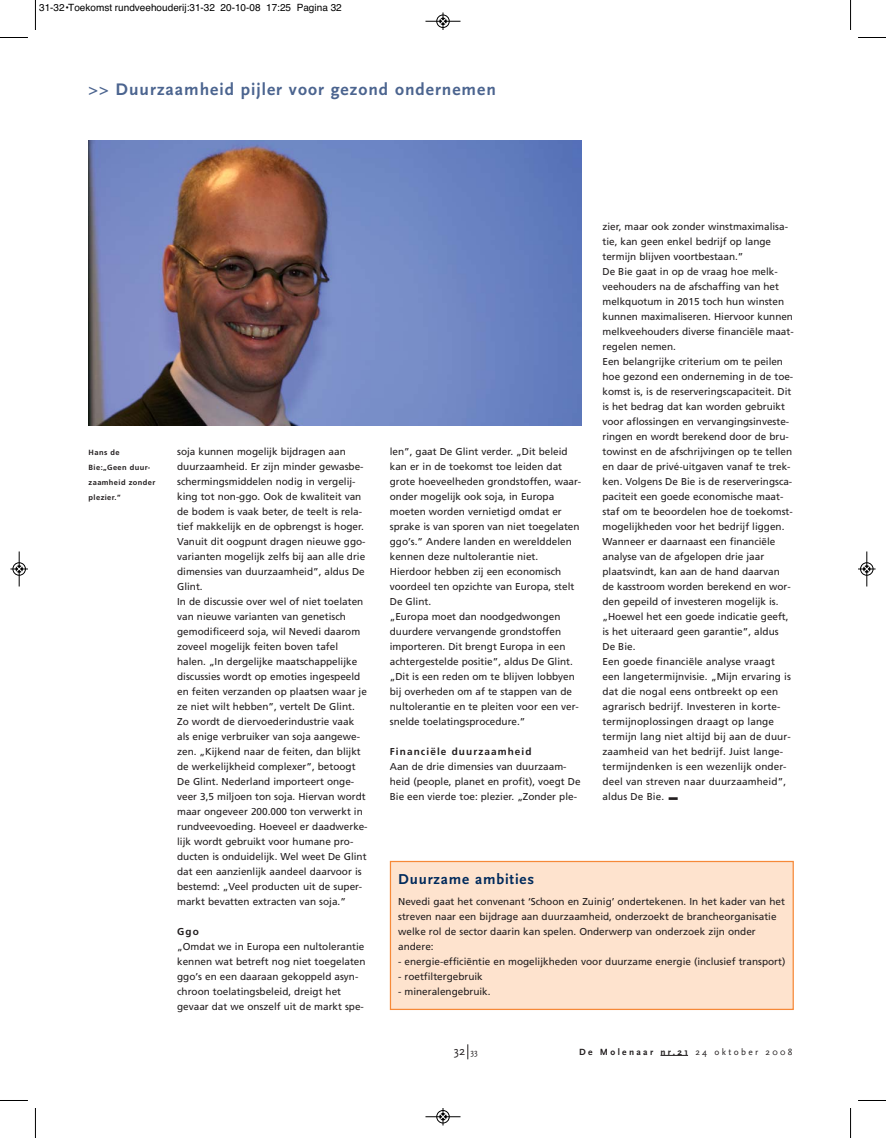
<style>
.page{position:relative;width:886px;height:1138px;background:#fff}
.page>*{position:absolute;margin:0;border:0;box-sizing:border-box;transform-origin:0 0}
.t1{font:35px "Frutiger";color:#231f20}
.t2{font:700 17.5px "Scala Sans";letter-spacing:.055em;color:#4b648f}
.t3{font:700 15px "Scala Sans";letter-spacing:.055em;color:#002a5c}
.t4{font:12.5px "Scala Sans";color:#231f20}
.t5{font:10px/15px "Frutiger";color:#231f20}
.t6{font:10px "Helvetica";color:#000}
.t7{font:700 9.38px "Scala Sans";letter-spacing:.25em;color:#231f20}
.t8{font:700 7.5px/15px "Frutiger";letter-spacing:.055em;color:#231f20}
.s1{font-weight:700}
.s2{font-size:8.75px}
.s3{font-weight:400}
</style>
<div class="page">
<div style="left:391px;top:862px;width:401px;height:147px;background:#fee3ce"></div>
<div style="left:390px;top:861px;width:404px;height:149px;border:1px solid #f68938"></div>
<img style="left:89px;top:140px;width:492px;height:285px">
<svg style="left:660px;top:1055px;width:28px;height:1px"></svg>
<svg style="left:468px;top:1044px;width:1px;height:15px"></svg>
<hr style="left:35px;top:0;width:1px;height:30px;background:#000">
<svg style="left:0;top:37px;width:28px;height:1px"></svg>
<hr style="left:850px;top:0;width:1px;height:30px;background:#000">
<svg style="left:858px;top:37px;width:28px;height:1px"></svg>
<hr style="left:35px;top:1108px;width:1px;height:30px;background:#000">
<svg style="left:0;top:1100px;width:28px;height:1px"></svg>
<hr style="left:850px;top:1108px;width:1px;height:30px;background:#000">
<svg style="left:858px;top:1100px;width:28px;height:1px"></svg>
<div style="left:436px;top:15px;width:13px;height:13px;border:1px solid #fff;border-radius:50%"></div>
<hr style="left:425px;top:21px;width:35px;height:1px;background:#000">
<div style="left:437px;top:15px;width:12px;height:13px;border:1px solid #000;border-radius:50%"></div>
<svg style="left:440px;top:12px;width:6px;height:18px"></svg>
<div style="left:436px;top:1110px;width:13px;height:13px;border:1px solid #fff;border-radius:50%"></div>
<hr style="left:425px;top:1117px;width:35px;height:1px;background:#000">
<div style="left:437px;top:1110px;width:12px;height:13px;border:1px solid #000;border-radius:50%"></div>
<svg style="left:440px;top:1108px;width:6px;height:17px"></svg>
<div style="left:13px;top:562px;width:13px;height:14px;border:1px solid #fff;border-radius:50%"></div>
<hr style="left:19px;top:551px;width:1px;height:35px;background:#000">
<div style="left:13px;top:563px;width:13px;height:12px;border:1px solid #000;border-radius:50%"></div>
<svg style="left:10px;top:566px;width:18px;height:6px"></svg>
<div style="left:860px;top:562px;width:13px;height:14px;border:1px solid #fff;border-radius:50%"></div>
<hr style="left:866px;top:551px;width:1px;height:35px;background:#000">
<div style="left:860px;top:563px;width:13px;height:12px;border:1px solid #000;border-radius:50%"></div>
<svg style="left:858px;top:566px;width:17px;height:6px"></svg>
<p class="t6" style="left:39px;top:4px;width:304px">31-32•Toekomst rundveehouderij:31-32 20-10-08 17:25 Pagina 32</p>
<p class="t2" style="left:89px;top:82px;width:409px">&gt;&gt; Duurzaamheid pijler voor gezond ondernemen</p>
<p class="t8" style="left:89px;top:445px;width:68px">Hans de<br>Bie:„Geen duur&shy;zaamheid zonder plezier.”</p>
<p class="t5" style="left:177px;top:445px;width:192px">soja kunnen mogelijk bijdragen aan duurzaamheid. Er zijn minder gewasbe&shy;schermingsmiddelen nodig in vergelij&shy;king tot non-ggo. Ook de kwaliteit van de bodem is vaak beter, de teelt is rela&shy;tief makkelijk en de opbrengst is hoger.<br>Vanuit dit oogpunt dragen nieuwe ggo&shy;varianten mogelijk zelfs bij aan alle drie dimensies van duurzaamheid”, aldus De Glint.<br>In de discussie over wel of niet toelaten van nieuwe varianten van genetisch gemodificeerd soja, wil Nevedi daarom zoveel mogelijk feiten boven tafel halen. „In dergelijke maatschappelijke discussies wordt op emoties ingespeeld en feiten verzanden op plaatsen waar je ze niet wilt hebben”, vertelt De Glint.<br>Zo wordt de diervoederindustrie vaak als enige verbruiker van soja aangewe&shy;zen. „Kijkend naar de feiten, dan blijkt de werkelijkheid complexer”, betoogt De Glint. Nederland importeert onge&shy;veer 3,5 miljoen ton soja. Hiervan wordt maar ongeveer 200.000 ton verwerkt in rundveevoeding. Hoeveel er daadwerke&shy;lijk wordt gebruikt voor humane pro&shy;ducten is onduidelijk. Wel weet De Glint dat een aanzienlijk aandeel daarvoor is bestemd: „Veel producten uit de super&shy;markt bevatten extracten van soja.”</p>
<p class="t5" style="left:177px;top:925px;width:190px"><span class="s1">Ggo<br></span>„Omdat we in Europa een nultolerantie kennen wat betreft nog niet toegelaten ggo’s en een daaraan gekoppeld asyn&shy;chroon toelatingsbeleid, dreigt het gevaar dat we onszelf uit de markt spe-</p>
<p class="t5" style="left:390px;top:445px;width:193px">len”, gaat De Glint verder. „Dit beleid kan er in de toekomst toe leiden dat grote hoeveelheden grondstoffen, waar&shy;onder mogelijk ook soja, in Europa moeten worden vernietigd omdat er sprake is van sporen van niet toegelaten ggo’s.” Andere landen en werelddelen kennen deze nultolerantie niet.<br>Hierdoor hebben zij een economisch voordeel ten opzichte van Europa, stelt De Glint.<br>„Europa moet dan noodgedwongen duurdere vervangende grondstoffen importeren. Dit brengt Europa in een achtergestelde positie”, aldus De Glint. „Dit is een reden om te blijven lobbyen bij overheden om af te stappen van de nultolerantie en te pleiten voor een ver&shy;snelde toelatingsprocedure.”</p>
<p class="t5" style="left:390px;top:745px;width:192px"><span class="s1">Financiële duurzaamheid<br></span>Aan de drie dimensies van duurzaam&shy;heid (people, planet en profit), voegt De Bie een vierde toe: plezier. „Zonder ple-</p>
<p class="t5" style="left:602px;top:220px;width:193px">zier, maar ook zonder winstmaximalisa&shy;tie, kan geen enkel bedrijf op lange termijn blijven voortbestaan.”<br>De Bie gaat in op de vraag hoe melk&shy;veehouders na de afschaffing van het melkquotum in 2015 toch hun winsten kunnen maximaliseren. Hiervoor kunnen melkveehouders diverse financiële maat&shy;regelen nemen.<br>Een belangrijke criterium om te peilen hoe gezond een onderneming in de toe&shy;komst is, is de reserveringscapaciteit. Dit is het bedrag dat kan worden gebruikt voor aflossingen en vervangingsinveste&shy;ringen en wordt berekend door de bru&shy;towinst en de afschrijvingen op te tellen en daar de privé-uitgaven vanaf te trek&shy;ken. Volgens De Bie is de reserveringsca&shy;paciteit een goede economische maat&shy;staf om te beoordelen hoe de toekomst&shy;mogelijkheden voor het bedrijf liggen.<br>Wanneer er daarnaast een financiële analyse van de afgelopen drie jaar plaatsvindt, kan aan de hand daarvan de kasstroom worden berekend en wor&shy;den gepeild of investeren mogelijk is. „Hoewel het een goede indicatie geeft, is het uiteraard geen garantie”, aldus De Bie.<br>Een goede financiële analyse vraagt een langetermijnvisie. „Mijn ervaring is dat die nogal eens ontbreekt op een agrarisch bedrijf. Investeren in korte&shy;termijnoplossingen draagt op lange termijn lang niet altijd bij aan de duur&shy;zaamheid van het bedrijf. Juist lange&shy;termijndenken is een wezenlijk onder&shy;deel van streven naar duurzaamheid”, aldus De Bie.</p>
<p class="t1" style="left:667px;top:781px;width:13px">-</p>
<p class="t3" style="left:398px;top:873px;width:138px">Duurzame ambities</p>
<p class="t5" style="left:398px;top:895px;width:388px">Nevedi gaat het convenant ‘Schoon en Zuinig’ ondertekenen. In het kader van het streven naar een bijdrage aan duurzaamheid, onderzoekt de brancheorganisatie welke rol de sector daarin kan spelen. Onderwerp van onderzoek zijn onder andere:</p>
<p class="t5" style="left:398px;top:955px;width:389px">- energie-efficiëntie en mogelijkheden voor duurzame energie (inclusief transport)</p>
<p class="t5" style="left:398px;top:970px;width:86px">- roetfiltergebruik</p>
<p class="t5" style="left:398px;top:985px;width:94px">- mineralengebruik.</p>
<p class="t4" style="left:454px;top:1045px;width:26px">32 <span class="s2">33</span></p>
<p class="t7" style="left:579px;top:1048px;width:215px">De Molenaar nr.21 <span class="s3">24 oktober 2008</span></p>
</div>
